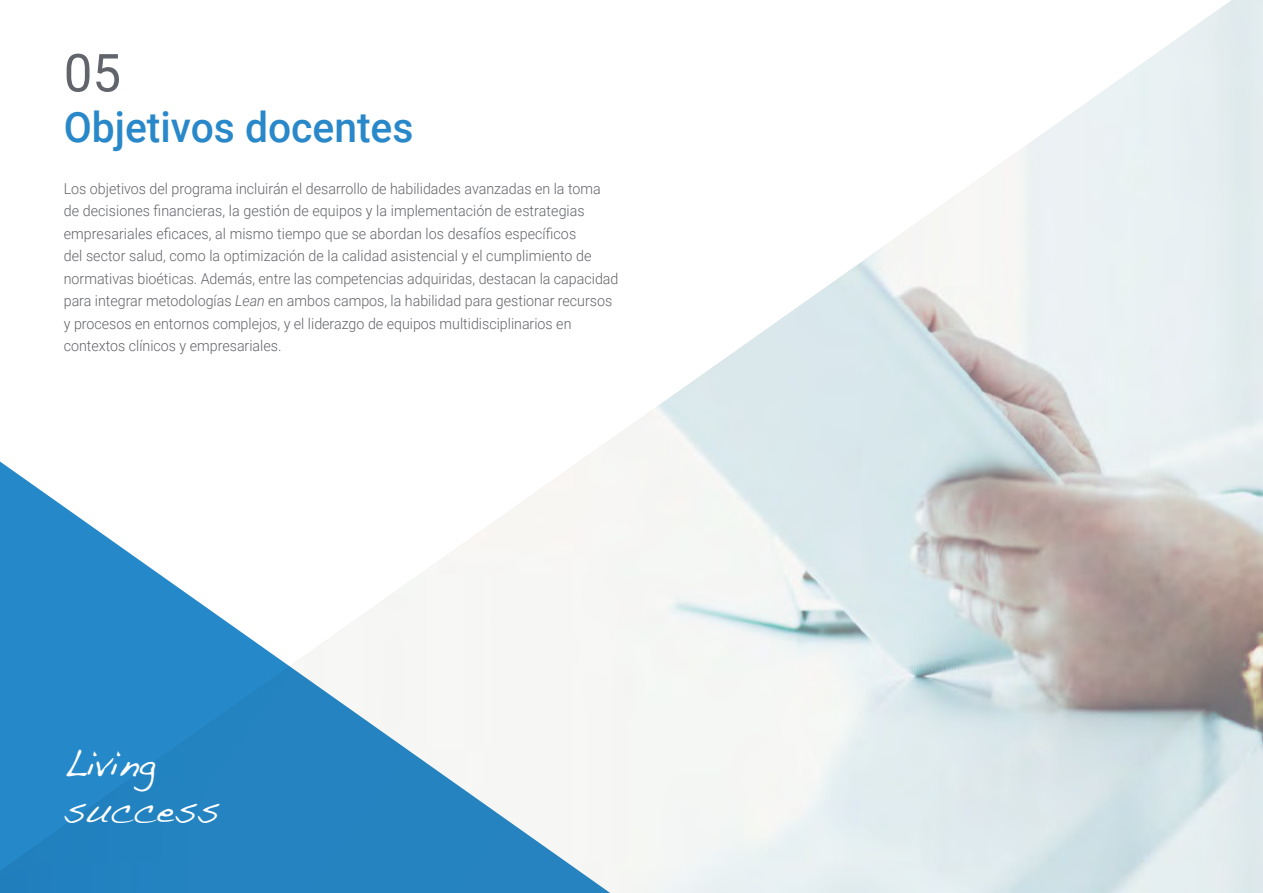
<style>
.page{position:relative;width:1263px;height:893px;background:#fff}
.page>*{position:absolute;margin:0;border:0;box-sizing:border-box;transform-origin:0 0}
.t1{font:52.5px "Roboto";color:#61646a}
.t2{font:500 42px "Roboto";color:#2988c9}
.t3{font:37.5px/46px "Handwriting Dakota";color:#fff}
.t4{font:300 15px/22.5px "Roboto";color:#61646a;scale:.95 1}
.s1{font-style:italic}
</style>
<div class="page">
<img style="left:602px;top:0;width:661px;height:893px">
<svg style="left:0;top:446px;width:640px;height:447px"></svg>
<h1 class="t1" style="left:64px;top:36px;width:59px">05</h1>
<h2 class="t2" style="left:64px;top:98px;width:351px">Objetivos docentes</h2>
<p class="t4" style="left:64px;top:177px;width:585px">Los objetivos del programa incluirán el desarrollo de habilidades avanzadas en la toma de decisiones financieras, la gestión de equipos y la implementación de estrategias empresariales eficaces, al mismo tiempo que se abordan los desafíos específicos<br>del sector salud, como la optimización de la calidad asistencial y el cumplimiento de normativas bioéticas. Además, entre las competencias adquiridas, destacan la capacidad para integrar metodologías <span class="s1">Lean</span> en ambos campos, la habilidad para gestionar recursos y procesos en entornos complejos, y el liderazgo de equipos multidisciplinarios en contextos clínicos y empresariales.</p>
<h3 class="t3" style="left:64px;top:740px;width:157px">Living success</h3>
</div>
